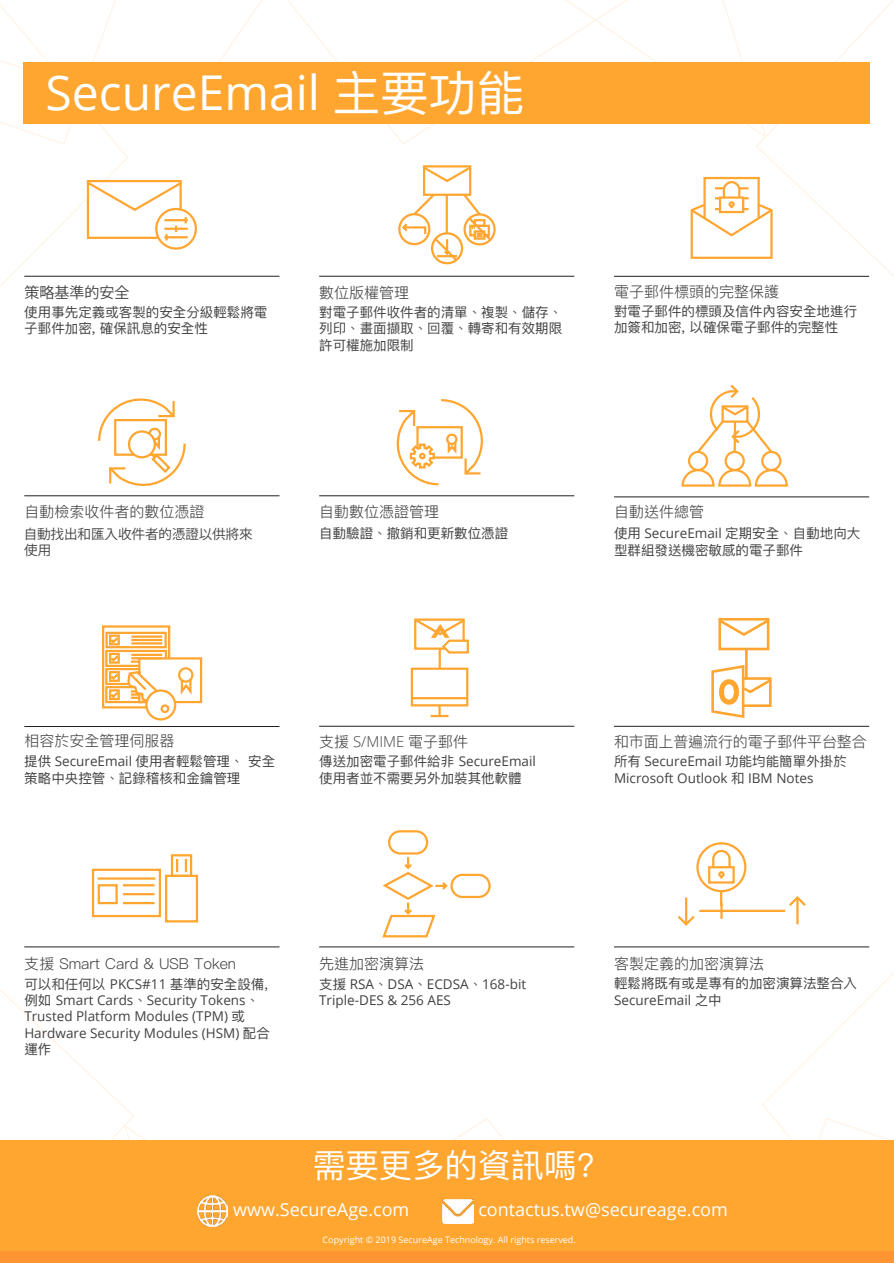
<style>
.page{position:relative;width:894px;height:1263px;background:#fff}
.page>*{position:absolute;margin:0;border:0;box-sizing:border-box;transform-origin:0 0}
.t1{font:48px "Open Sans";color:#fff}
.t2{font:33px "Ping Fang HK";color:#fff}
.t3{font:18px "Open Sans";color:#fff}
.t4{font:300 15px "Ping Fang HK";color:#414042}
.t5{font:15px "Koz Go Pr 6 N";color:#414042}
.t6{font:13.5px/16.2px "Ping Fang HK";color:#414042}
.t7{font:13.5px/16.2px "Open Sans";color:#414042}
.t8{font:13.5px/16.2px "Koz Go Pr 6 N";color:#414042}
.t9{font:9px "Open Sans";color:#fff}
.s1{font-family:"Ping Fang HK"}
.s2{font-family:"Open Sans"}
</style>
<div class="page">
<svg style="left:187px;top:0;width:351px;height:144px"></svg>
<svg style="left:762px;top:973px;width:131px;height:143px"></svg>
<div style="left:0;top:1140px;width:893px;height:122px;background:#ffa631"></div>
<div style="left:0;top:1252px;width:893px;height:11px;background:#ff9531"></div>
<img style="left:442px;top:1199px;width:31px;height:24px">
<img style="left:197px;top:1196px;width:31px;height:30px">
<div style="left:23px;top:63px;width:847px;height:61px;background:#ffa631"></div>
<hr style="left:24px;top:276px;width:255px;height:1px;background:#231f20">
<div style="left:155px;top:208px;width:42px;height:42px;border:2px solid #ffa631;border-radius:50%"></div>
<hr style="left:164px;top:236px;width:24px;height:2px;background:#ffa631">
<hr style="left:164px;top:219px;width:24px;height:2px;background:#ffa631">
<hr style="left:164px;top:228px;width:24px;height:2px;background:#ffa631">
<svg style="left:0;top:0;width:187px;height:287px"></svg>
<hr style="left:614px;top:497px;width:255px;height:1px;background:#231f20">
<div style="left:688px;top:451px;width:20px;height:20px;border:2px solid #ffa631;border-radius:50%"></div>
<div style="left:724px;top:451px;width:20px;height:20px;border:2px solid #ffa631;border-radius:50%"></div>
<div style="left:761px;top:451px;width:20px;height:20px;border:2px solid #ffa631;border-radius:50%"></div>
<svg style="left:681px;top:468px;width:107px;height:19px"></svg>
<hr style="left:754px;top:484px;width:33px;height:3px;background:#ffa631">
<svg style="left:694px;top:384px;width:80px;height:71px"></svg>
<hr style="left:319px;top:276px;width:255px;height:1px;background:#231f20">
<div style="left:423px;top:165px;width:48px;height:31px;border:2px solid #ffa631"></div>
<svg style="left:423px;top:165px;width:49px;height:19px"></svg>
<div style="left:398px;top:213px;width:32px;height:32px;border:2px solid #ffa631;border-radius:50%"></div>
<div style="left:431px;top:232px;width:32px;height:32px;border:2px solid #ffa631;border-radius:50%"></div>
<div style="left:463px;top:213px;width:32px;height:32px;border:2px solid #ffa631;border-radius:50%"></div>
<svg style="left:400px;top:192px;width:93px;height:71px"></svg>
<hr style="left:24px;top:495px;width:255px;height:1px;background:#231f20">
<svg style="left:98px;top:398px;width:88px;height:89px"></svg>
<hr style="left:319px;top:495px;width:255px;height:1px;background:#231f20">
<svg style="left:396px;top:399px;width:87px;height:87px"></svg>
<hr style="left:24px;top:726px;width:255px;height:1px;background:#231f20">
<div style="left:145px;top:689px;width:31px;height:31px;border:2px solid #ffa631;border-radius:50%"></div>
<div style="left:160px;top:704px;width:9px;height:9px;border:2px solid #ffa631;border-radius:50%"></div>
<svg style="left:102px;top:625px;width:101px;height:85px"></svg>
<svg style="left:538px;top:0;width:355px;height:277px"></svg>
<hr style="left:319px;top:726px;width:255px;height:1px;background:#231f20">
<div style="left:411px;top:668px;width:57px;height:38px;border:2px solid #ffa631"></div>
<svg style="left:430px;top:705px;width:18px;height:12px"></svg>
<hr style="left:412px;top:697px;width:55px;height:2px;background:#ffa631">
<hr style="left:438px;top:649px;width:3px;height:19px;background:#ffa631">
<svg style="left:414px;top:618px;width:55px;height:37px"></svg>
<hr style="left:614px;top:726px;width:255px;height:1px;background:#231f20">
<svg style="left:711px;top:663px;width:61px;height:55px"></svg>
<div style="left:718px;top:618px;width:51px;height:32px;border:3px solid #ffa631"></div>
<svg style="left:718px;top:617px;width:52px;height:20px"></svg>
<hr style="left:745px;top:649px;width:2px;height:31px;background:#ffa631">
<hr style="left:319px;top:947px;width:255px;height:1px;background:#231f20">
<div style="left:388px;top:830px;width:40px;height:24px;border:2px solid #ffa631;border-radius:11px"></div>
<svg style="left:382px;top:857px;width:66px;height:81px"></svg>
<div style="left:450px;top:874px;width:40px;height:24px;border:2px solid #ffa631;border-radius:11px"></div>
<hr style="left:24px;top:947px;width:255px;height:1px;background:#231f20">
<div style="left:171px;top:854px;width:21px;height:23px;border:2px solid #ffa631"></div>
<div style="left:165px;top:875px;width:33px;height:47px;border:2px solid #ffa631"></div>
<svg style="left:176px;top:859px;width:2px;height:13px"></svg>
<svg style="left:185px;top:859px;width:2px;height:13px"></svg>
<div style="left:92px;top:869px;width:69px;height:48px;border:2px solid #ffa631"></div>
<hr style="left:98px;top:877px;width:57px;height:3px;background:#ffa631">
<div style="left:98px;top:884px;width:20px;height:20px;border:2px solid #ffa631"></div>
<hr style="left:123px;top:884px;width:31px;height:2px;background:#ffa631">
<hr style="left:123px;top:893px;width:31px;height:2px;background:#ffa631">
<hr style="left:123px;top:902px;width:31px;height:2px;background:#ffa631">
<hr style="left:614px;top:947px;width:255px;height:1px;background:#231f20">
<svg style="left:677px;top:913px;width:18px;height:13px"></svg>
<hr style="left:685px;top:897px;width:2px;height:27px;background:#ffa631">
<hr style="left:699px;top:910px;width:86px;height:2px;background:#ffa631">
<svg style="left:789px;top:896px;width:17px;height:12px"></svg>
<hr style="left:796px;top:897px;width:2px;height:27px;background:#ffa631">
<div style="left:708px;top:866px;width:26px;height:18px;border:2px solid #ffa631"></div>
<svg style="left:711px;top:849px;width:20px;height:29px"></svg>
<div style="left:696px;top:842px;width:50px;height:50px;border:2px solid #ffa631;border-radius:50%"></div>
<svg style="left:720px;top:891px;width:2px;height:28px"></svg>
<h1 class="t1" style="left:45px;top:59px;width:480px">SecureEmail <span class="s1">主要功能</span></h1>
<p class="t5" style="left:24px;top:284px;width:106px">策略基準的安全</p>
<p class="t6" style="left:24px;top:304px;width:244px">使用事先定義或客製的安全分級輕鬆將電子郵件加密, 確保訊息的安全性</p>
<p class="t4" style="left:319px;top:283px;width:92px">數位版權管理</p>
<p class="t6" style="left:319px;top:304px;width:244px;text-align:justify">對電子郵件收件者的清單、複製、儲存、列印、畫面擷取、回覆、轉寄和有效期限許可權施加限制</p>
<p class="t4" style="left:614px;top:283px;width:167px">電子郵件標頭的完整保護</p>
<p class="t6" style="left:614px;top:303px;width:245px">對電子郵件的標頭及信件內容安全地進行加簽和加密, 以確保電子郵件的完整性</p>
<p class="t4" style="left:24px;top:502px;width:182px">自動檢索收件者的數位憑證</p>
<p class="t8" style="left:24px;top:526px;width:230px">自動找出和匯入收件者的憑證以供將來使用</p>
<p class="t4" style="left:319px;top:502px;width:121px">自動數位憑證管理</p>
<p class="t6" style="left:319px;top:525px;width:190px">自動驗證、撤銷和更新數位憑證</p>
<p class="t4" style="left:614px;top:502px;width:91px">自動送件總管</p>
<p class="t6" style="left:614px;top:525px;width:248px">使用 <span class="s2">SecureEmail</span> 定期安全、自動地向大型群組發送機密敏感的電子郵件</p>
<p class="t4" style="left:24px;top:732px;width:151px">相容於安全管理伺服器</p>
<p class="t6" style="left:24px;top:753px;width:252px">提供 <span class="s2">SecureEmail</span> 使用者輕鬆管理、 安全策略中央控管、記錄稽核和金鑰管理</p>
<p class="t4" style="left:319px;top:732px;width:151px">支援 <span class="s2">S/MIME</span> 電子郵件</p>
<p class="t7" style="left:319px;top:753px;width:218px"><span class="s1">傳送加密電子郵件給非</span> SecureEmail</p>
<p class="t6" style="left:319px;top:769px;width:204px">使用者並不需要另外加裝其他軟體</p>
<p class="t4" style="left:614px;top:732px;width:254px">和市面上普遍流行的電子郵件平台整合</p>
<p class="t6" style="left:614px;top:753px;width:234px">所有 <span class="s2">SecureEmail</span> 功能均能簡單外掛於</p>
<p class="t7" style="left:614px;top:769px;width:201px">Microsoft Outlook <span class="s1">和</span> IBM Notes</p>
<p class="t4" style="left:24px;top:954px;width:213px">支援 Smart Card &amp; USB Token</p>
<p class="t6" style="left:24px;top:976px;width:245px">可以和任何以 <span class="s2">PKCS#11</span> 基準的安全設備,</p>
<p class="t7" style="left:24px;top:992px;width:247px"><span class="s1">例如</span> Smart Cards<span class="s1">、</span>Security Tokens<span class="s1">、<br></span>Trusted Platform Modules (TPM) <span class="s1">或<br></span>Hardware Security Modules (HSM) <span class="s1">配合</span></p>
<p class="t6" style="left:24px;top:1041px;width:28px">運作</p>
<p class="t4" style="left:319px;top:954px;width:107px">先進加密演算法</p>
<p class="t7" style="left:319px;top:975px;width:208px"><span class="s1">支援</span> RSA<span class="s1">、</span>DSA<span class="s1">、</span>ECDSA<span class="s1">、</span>168-bit<br>Triple-DES &amp; 256 AES</p>
<p class="t4" style="left:614px;top:954px;width:151px">客製定義的加密演算法</p>
<p class="t6" style="left:614px;top:975px;width:244px">輕鬆將既有或是專有的加密演算法整合入</p>
<p class="t7" style="left:614px;top:991px;width:109px">SecureEmail <span class="s1">之中</span></p>
<h2 class="t2" style="left:313px;top:1145px;width:283px">需要更多的資訊嗎?</h2>
<h3 class="t3" style="left:233px;top:1198px;width:178px">www.SecureAge.com</h3>
<h3 class="t3" style="left:478px;top:1198px;width:251px">contactus.tw@secureage.com</h3>
<p class="t9" style="left:322px;top:1234px;width:255px">Copyright © 2019 SecureAge Technology. All rights reserved.</p>
</div>
